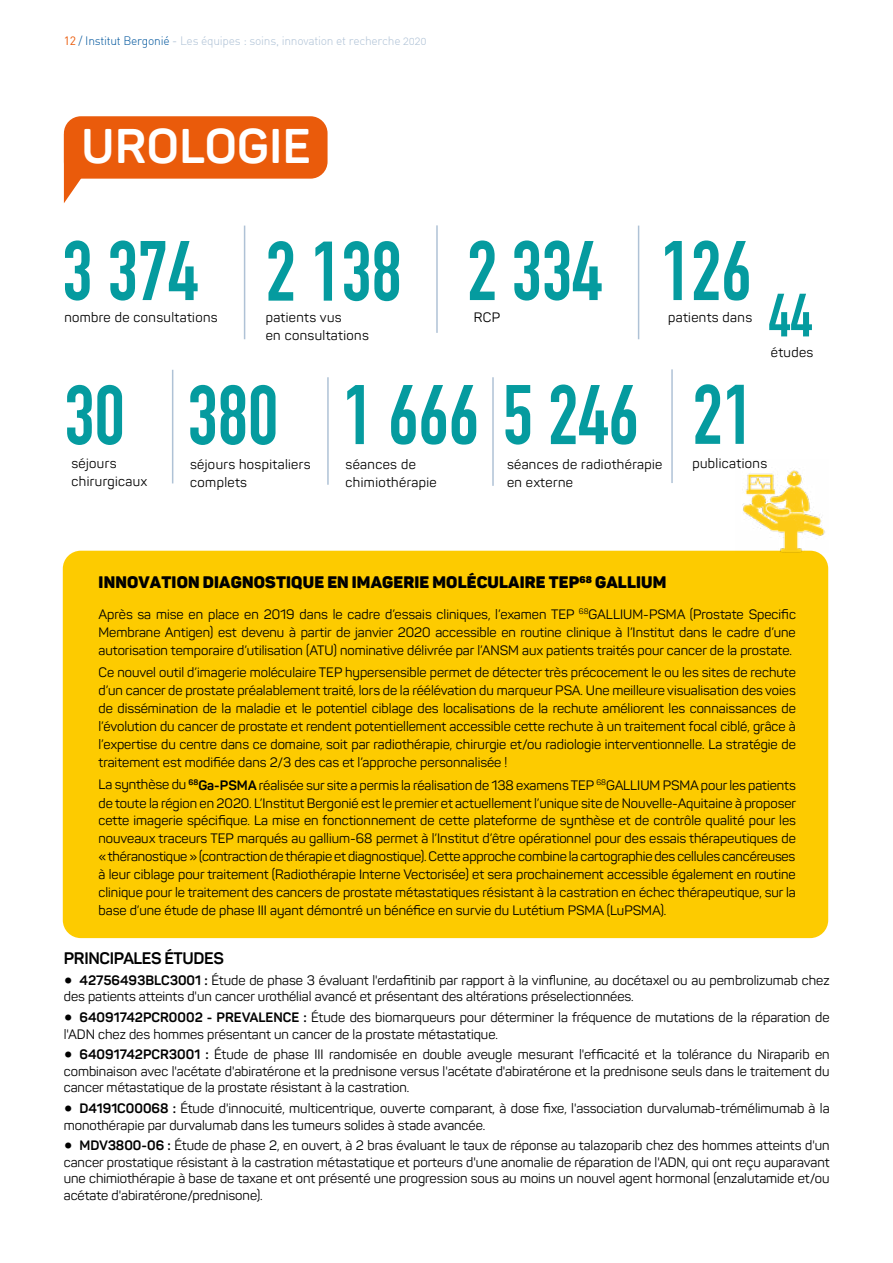
<style>
.page{position:relative;width:893px;height:1263px;background:#fff}
.page>*{position:absolute;margin:0;border:0;box-sizing:border-box;transform-origin:0 0}
.t1{font:82.95px "DIN Engschrift";color:#059b9f}
.t2{font:60px "DIN Engschrift";color:#059b9f}
.t3{font:700 48px "Panton";letter-spacing:.01em;color:#fff}
.t4{font:16.5px "Panton Black Caps";letter-spacing:.01em;color:#000}
.t5{font:700 16.5px "Panton";letter-spacing:-.02em;color:#000}
.t6{font:13.5px/18px "Panton";color:#000;text-align:justify}
.t7{font:13.5px/18px "Panton";letter-spacing:.03em;color:#000}
.t8{font:12px "DIN Light Alternate";letter-spacing:-.02em;color:#afc2d6}
.s1{font-family:"DIN Pro";color:#ea5b0b}
.s2{color:#00569d}
.s3{font-weight:700}
.s4{font-family:"Base Nine"}
</style>
<div class="page">
<div style="left:63px;top:551px;width:765px;height:387px;background:#fdcb00;border-radius:18px"></div>
<img style="left:735px;top:470px;width:90px;height:83px">
<div style="left:64px;top:116px;width:264px;height:63px;background:#ea5b0b;border-radius:17px"></div>
<svg style="left:64px;top:166px;width:31px;height:37px"></svg>
<hr style="left:436px;top:225px;width:2px;height:108px;background:#afc2d6">
<hr style="left:327px;top:377px;width:2px;height:108px;background:#afc2d6">
<hr style="left:638px;top:226px;width:1px;height:113px;background:#afc2d6">
<hr style="left:492px;top:377px;width:2px;height:109px;background:#afc2d6">
<hr style="left:172px;top:370px;width:1px;height:113px;background:#afc2d6">
<hr style="left:671px;top:369px;width:2px;height:114px;background:#afc2d6">
<hr style="left:244px;top:226px;width:1px;height:113px;background:#afc2d6">
<p class="t8" style="left:64px;top:33px;width:364px"><span class="s1">12</span> <span class="s2">/ Institut Bergonié</span> - Les équipes : soins, innovation et recherche 2020</p>
<h3 class="t3" style="left:82px;top:117px;width:230px">UROLOGIE</h3>
<h1 class="t1" style="left:62px;top:222px;width:138px">3 374</h1>
<p class="t7" style="left:64px;top:308px;width:155px">nombre de consultations</p>
<h1 class="t1" style="left:266px;top:223px;width:138px">2 138</h1>
<h1 class="t1" style="left:661px;top:222px;width:92px">126</h1>
<p class="t7" style="left:266px;top:308px;width:104px">patients vus<br>en consultations</p>
<h1 class="t1" style="left:467px;top:222px;width:137px">2 334</h1>
<p class="t6" style="left:474px;top:308px;width:28px">RCP</p>
<p class="t7" style="left:668px;top:308px;width:85px">patients dans</p>
<h2 class="t2" style="left:769px;top:280px;width:45px">44</h2>
<p class="t6" style="left:771px;top:343px;width:44px">études</p>
<h1 class="t1" style="left:64px;top:367px;width:62px">30</h1>
<p class="t7" style="left:72px;top:455px;width:77px">séjours chirurgicaux</p>
<h1 class="t1" style="left:188px;top:367px;width:92px">380</h1>
<p class="t7" style="left:190px;top:455px;width:122px">séjours hospitaliers complets</p>
<h1 class="t1" style="left:343px;top:366px;width:297px">1 666 5 246</h1>
<p class="t7" style="left:346px;top:455px;width:93px">séances de chimiothérapie</p>
<p class="t7" style="left:507px;top:455px;width:157px">séances de radiothérapie en externe</p>
<h1 class="t1" style="left:693px;top:366px;width:62px">21</h1>
<p class="t7" style="left:692px;top:454px;width:76px">publications</p>
<p class="t4" style="left:99px;top:572px;width:569px">INNOVATION DIAGNOSTIQUE EN IMAGERIE MOLÉCULAIRE TEP<sup>68</sup> GALLIUM</p>
<p class="t6" style="left:99px;top:605px;width:699px">Après sa mise en place en 2019 dans le cadre d’essais cliniques, l’examen TEP <sup>68</sup>GALLIUM-PSMA (Prostate Specific Membrane Antigen) est devenu à partir de janvier 2020 accessible en routine clinique à l’Institut dans le cadre d’une autorisation temporaire d’utilisation (ATU) nominative délivrée par l’ANSM aux patients traités pour cancer de la prostate.</p>
<p class="t6" style="left:99px;top:663px;width:699px">Ce nouvel outil d’imagerie moléculaire TEP hypersensible permet de détecter très précocement le ou les sites de rechute d’un cancer de prostate préalablement traité, lors de la réélévation du marqueur PSA. Une meilleure visualisation des voies de dissémination de la maladie et le potentiel ciblage des localisations de la rechute améliorent les connaissances de l’évolution du cancer de prostate et rendent potentiellement accessible cette rechute à un traitement focal ciblé, grâce à l’expertise du centre dans ce domaine, soit par radiothérapie, chirurgie et/ou radiologie interventionnelle. La stratégie de traitement est modifiée dans 2/3 des cas et l’approche personnalisée !</p>
<p class="t6" style="left:99px;top:776px;width:699px">La synthèse du <sup>68</sup><span class="s3">Ga-PSMA</span> réalisée sur site a permis la réalisation de 138 examens TEP <sup>68</sup>GALLIUM PSMA pour les patients de toute la région en 2020. L’Institut Bergonié est le premier et actuellement l’unique site de Nouvelle-Aquitaine à proposer cette imagerie spécifique. La mise en fonctionnement de cette plateforme de synthèse et de contrôle qualité pour les nouveaux traceurs TEP marqués au gallium-68 permet à l’Institut d’être opérationnel pour des essais thérapeutiques de «théranostique » (contraction de thérapie et diagnostique). Cette approche combine la cartographie des cellules cancéreuses à leur ciblage pour traitement (Radiothérapie Interne Vectorisée) et sera prochainement accessible également en routine clinique pour le traitement des cancers de prostate métastatiques résistant à la castration en échec thérapeutique, sur la base d’une étude de phase III ayant démontré un bénéfice en survie du Lutétium PSMA (LuPSMA).</p>
<p class="t5" style="left:64px;top:948px;width:162px">PRINCIPALES ÉTUDES</p>
<p class="t6" style="left:64px;top:972px;width:767px;line-height:16.5px"><span class="s4">•</span> <span class="s3">42756493BLC3001 :</span> Étude de phase 3 évaluant l'erdafitinib par rapport à la vinflunine, au docétaxel ou au pembrolizumab chez des patients atteints d'un cancer urothélial avancé et présentant des altérations préselectionnées.</p>
<p class="t6" style="left:64px;top:1009px;width:767px;line-height:16.5px"><span class="s4">•</span> <span class="s3">64091742PCR0002 - PREVALENCE :</span> Étude des biomarqueurs pour déterminer la fréquence de mutations de la réparation de l'ADN chez des hommes présentant un cancer de la prostate métastatique.</p>
<p class="t6" style="left:64px;top:1046px;width:767px;line-height:16.5px"><span class="s4">•</span> <span class="s3">64091742PCR3001 :</span> Étude de phase III randomisée en double aveugle mesurant l'efficacité et la tolérance du Niraparib en combinaison avec l'acétate d'abiratérone et la prednisone versus l'acétate d'abiratérone et la prednisone seuls dans le traitement du cancer métastatique de la prostate résistant à la castration.</p>
<p class="t6" style="left:64px;top:1100px;width:767px;line-height:16.5px"><span class="s4">•</span> <span class="s3">D4191C00068 :</span> Étude d'innocuité, multicentrique, ouverte comparant, à dose fixe, l'association durvalumab-trémélimumab à la monothérapie par durvalumab dans les tumeurs solides à stade avancée.</p>
<p class="t6" style="left:64px;top:1137px;width:767px;line-height:16.5px"><span class="s4">•</span> <span class="s3">MDV3800-06 :</span> Étude de phase 2, en ouvert, à 2 bras évaluant le taux de réponse au talazoparib chez des hommes atteints d'un cancer prostatique résistant à la castration métastatique et porteurs d'une anomalie de réparation de l'ADN, qui ont reçu auparavant une chimiothérapie à base de taxane et ont présenté une progression sous au moins un nouvel agent hormonal (enzalutamide et/ou acétate d'abiratérone/prednisone).</p>
</div>
